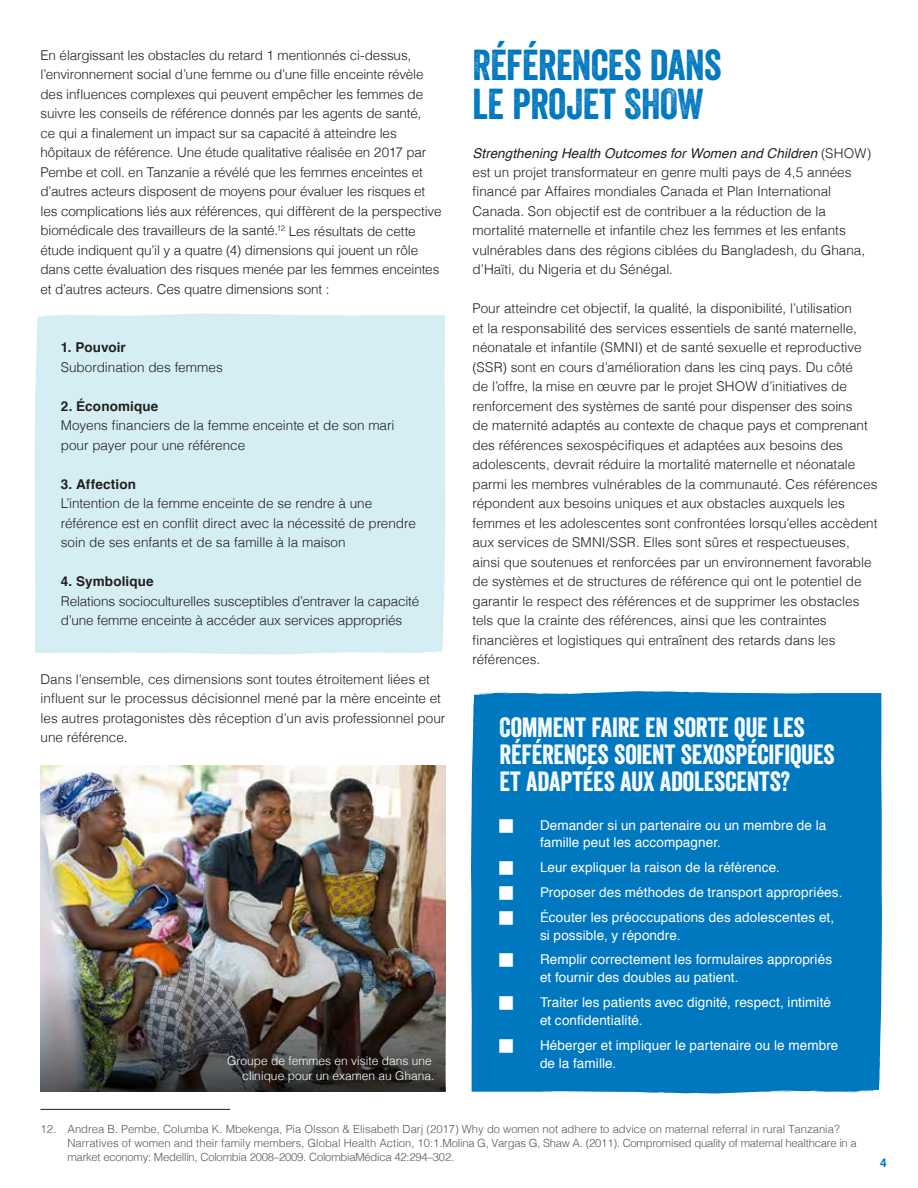
<style>
.page{position:relative;width:918px;height:1188px;background:#fff}
.page>*{position:absolute;margin:0;border:0;box-sizing:border-box;transform-origin:0 0}
.t1{font:42px/39px "Veneer";letter-spacing:-.01em;color:#0078c0}
.t2{font:27px/27px "Veneer";letter-spacing:-.01em;color:#fff}
.t3{font:300 13.5px/19.5px "Helvetica";letter-spacing:-.005em;color:#221f20}
.t4{font:13.5px/24.8px "Helvetica";letter-spacing:.005em;color:#fff}
.t5{font:700 13.5px "Helvetica";letter-spacing:.01em;color:#221f20}
.t6{font:300 12px/14.4px "Helvetica";color:#fff;text-align:right}
.t7{font:700 12px "Helvetica";color:#0078c0}
.t8{font:300 11.25px/14.2px "Helvetica";color:#57585b}
.s1{font-weight:400;font-style:italic}
</style>
<div class="page">
<div style="left:35px;top:313px;width:411px;height:342px;background:#d5eef3"></div>
<div style="left:471px;top:691px;width:411px;height:403px;background:#0078c0"></div>
<hr style="left:40px;top:1109px;width:190px;height:1px;background:#221f20">
<img style="left:40px;top:766px;width:406px;height:208px">
<img style="left:40px;top:974px;width:406px;height:118px">
<svg style="left:500px;top:819px;width:13px;height:13px"></svg>
<svg style="left:500px;top:861px;width:13px;height:14px"></svg>
<svg style="left:500px;top:886px;width:13px;height:14px"></svg>
<svg style="left:500px;top:911px;width:13px;height:13px"></svg>
<svg style="left:500px;top:954px;width:13px;height:13px"></svg>
<svg style="left:500px;top:996px;width:13px;height:14px"></svg>
<svg style="left:500px;top:1039px;width:13px;height:14px"></svg>
<p class="t3" style="left:40px;top:45px;width:403px">En élargissant les obstacles du retard 1 mentionnés ci-dessus, l’environnement social d’une femme ou d’une fille enceinte révèle des influences complexes qui peuvent empêcher les femmes de suivre les conseils de référence donnés par les agents de santé,<br>ce qui a finalement un impact sur sa capacité à atteindre les hôpitaux de référence. Une étude qualitative réalisée en 2017 par Pembe et coll. en Tanzanie a révélé que les femmes enceintes et d’autres acteurs disposent de moyens pour évaluer les risques et les complications liés aux références, qui diffèrent de la perspective biomédicale des travailleurs de la santé.<sup>12</sup> Les résultats de cette étude indiquent qu’il y a quatre (4) dimensions qui jouent un rôle dans cette évaluation des risques menée par les femmes enceintes et d’autres acteurs. Ces quatre dimensions sont :</p>
<p class="t5" style="left:61px;top:337px;width:67px">1. Pouvoir</p>
<p class="t3" style="left:61px;top:356px;width:164px">Subordination des femmes</p>
<p class="t5" style="left:61px;top:395px;width:99px">2. Économique</p>
<p class="t3" style="left:61px;top:415px;width:335px">Moyens financiers de la femme enceinte et de son mari pour payer pour une référence</p>
<p class="t5" style="left:61px;top:473px;width:77px">3. Affection</p>
<p class="t3" style="left:61px;top:493px;width:357px">L’intention de la femme enceinte de se rendre à une référence est en conflit direct avec la nécessité de prendre soin de ses enfants et de sa famille à la maison</p>
<p class="t5" style="left:61px;top:571px;width:95px">4. Symbolique</p>
<p class="t3" style="left:61px;top:590px;width:360px">Relations socioculturelles susceptibles d’entraver la capacité d’une femme enceinte à accéder aux services appropriés</p>
<p class="t3" style="left:41px;top:668px;width:406px">Dans l’ensemble, ces dimensions sont toutes étroitement liées et influent sur le processus décisionnel mené par la mère enceinte et les autres protagonistes dès réception d’un avis professionnel pour une référence.</p>
<p class="t6" style="left:227px;top:1053px;width:209px">Groupe de femmes en visite dans une clinique pour un examen au Ghana.</p>
<h1 class="t1" style="left:472px;top:45px;width:250px">RÉFÉRENCES DANS<br>LE PROJET SHOW</h1>
<p class="t3" style="left:472px;top:142px;width:400px"><span class="s1">Strengthening Health Outcomes for Women and Children</span> (SHOW) est un projet transformateur en genre multi pays de 4,5 années financé par Affaires mondiales Canada et Plan International Canada. Son objectif est de contribuer a la réduction de la mortalité maternelle et infantile chez les femmes et les enfants vulnérables dans des régions ciblées du Bangladesh, du Ghana, d’Haïti, du Nigeria et du Sénégal.</p>
<p class="t3" style="left:472px;top:298px;width:406px">Pour atteindre cet objectif, la qualité, la disponibilité, l’utilisation<br>et la responsabilité des services essentiels de santé maternelle, néonatale et infantile (SMNI) et de santé sexuelle et reproductive (SSR) sont en cours d’amélioration dans les cinq pays. Du côté<br>de l’offre, la mise en œuvre par le projet SHOW d’initiatives de renforcement des systèmes de santé pour dispenser des soins<br>de maternité adaptés au contexte de chaque pays et comprenant des références sexospécifiques et adaptées aux besoins des adolescents, devrait réduire la mortalité maternelle et néonatale parmi les membres vulnérables de la communauté. Ces références répondent aux besoins uniques et aux obstacles auxquels les femmes et les adolescentes sont confrontées lorsqu’elles accèdent aux services de SMNI/SSR. Elles sont sûres et respectueuses, ainsi que soutenues et renforcées par un environnement favorable de systèmes et de structures de référence qui ont le potentiel de garantir le respect des références et de supprimer les obstacles tels que la crainte des références, ainsi que les contraintes financières et logistiques qui entraînent des retards dans les références.</p>
<h2 class="t2" style="left:500px;top:714px;width:337px">COMMENT FAIRE EN SORTE QUE LES<br>RÉFÉRENCES SOIENT SEXOSPÉCIFIQUES<br>ET ADAPTÉES AUX ADOLESCENTS?</h2>
<p class="t4" style="left:540px;top:816px;width:288px;line-height:18px">Demander si un partenaire ou un membre de la famille peut les accompagner.</p>
<p class="t4" style="left:540px;top:856px;width:304px">Leur expliquer la raison de la référence.<br>Proposer des méthodes de transport appropriées.<br>Écouter les préoccupations des adolescentes et,</p>
<p class="t4" style="left:540px;top:923px;width:294px">si possible, y répondre.<br>Remplir correctement les formulaires appropriés</p>
<p class="t4" style="left:540px;top:966px;width:292px">et fournir des doubles au patient.<br>Traiter les patients avec dignité, respect, intimité</p>
<p class="t4" style="left:540px;top:1009px;width:300px">et confidentialité.<br>Héberger et impliquer le partenaire ou le membre</p>
<p class="t4" style="left:540px;top:1051px;width:78px">de la famille.</p>
<p class="t8" style="left:68px;top:1121px;width:791px;text-indent:-27px">12. Andrea B. Pembe, Columba K. Mbekenga, Pia Olsson &amp; Elisabeth Darj (2017) Why do women not adhere to advice on maternal referral in rural Tanzania?<br>Narratives of women and their family members, Global Health Action, 10:1.Molina G, Vargas G, Shaw A. (2011). Compromised quality of maternal healthcare in a market economy: Medellín, Colombia 2008–2009. ColombiaMédica 42:294–302.</p>
<p class="t7" style="left:880px;top:1153px;width:8px">4</p>
</div>
